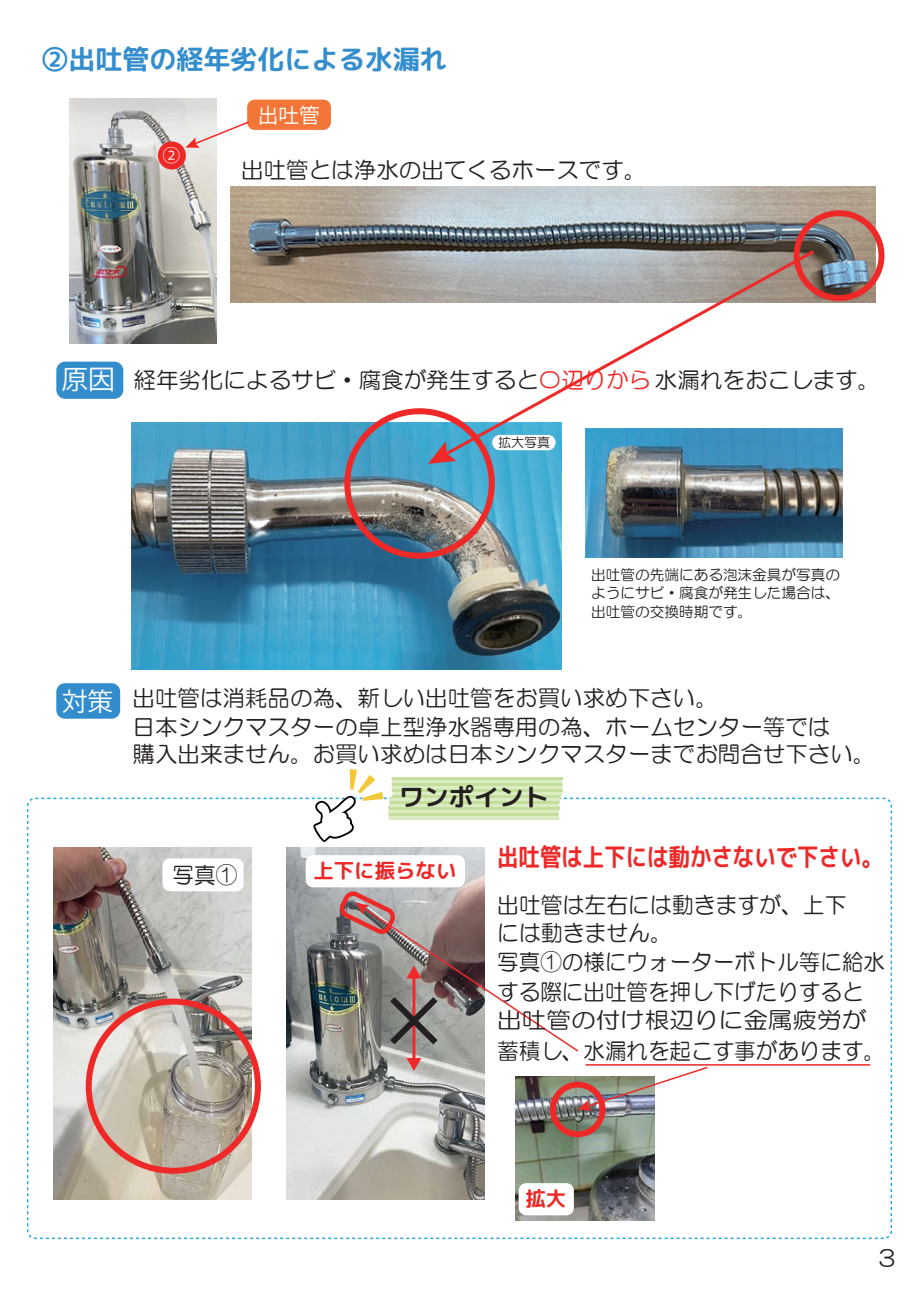
<style>
.page{position:relative;width:919px;height:1289px;background:#fff}
.page>*{position:absolute;margin:0;border:0;box-sizing:border-box;transform-origin:0 0}
.t1{font:87.6px "Meiryo";color:#231f20}
.t2{font:27px "rounded l mplus 1 c bold";color:#348dcc}
.t3{font:26.85px "Koz Go Pr 6 N";color:#fff}
.t4{font:24.9px "rounded l mplus 1 c bold";color:#ee2928;scale:.86 1}
.t5{font:24.9px "rounded l mplus 1 c bold";color:#231f20}
.t6{font:22.5px/29px "HG Maru Gothic MPRO";color:#231f20}
.t7{font:22.5px "HG Maru Gothic MPRO";color:#231f20;scale:.96 1}
.t8{font:22.5px "HG Maru Gothic MPRO";color:#231f20;scale:1.09 1}
.t9{font:20.7px "Koz Go Pro";color:#fff}
.t10{font:20.4px "rounded l mplus 1 c bold";color:#ee2826}
.t11{font:17.85px "Koz Go Pro";color:#fefcfc}
.t12{font:14.7px/17.9px "HG Maru Gothic MPRO";color:#231f20}
.t13{font:13.05px "HG Maru Gothic MPRO";color:#231f20}
.s1{color:#ee2725}
.s2{font-family:"Koz Go Pr 6 N";font-size:25.5px;color:#fff}
</style>
<div class="page">
<img style="left:132px;top:422px;width:429px;height:247px">
<img style="left:230px;top:186px;width:645px;height:116px">
<div style="left:793px;top:210px;width:91px;height:91px;border:6px solid #ee2928;border-radius:50%"></div>
<div style="left:344px;top:408px;width:151px;height:150px;border:6px solid #ee2928;border-radius:50%"></div>
<svg style="left:439px;top:247px;width:378px;height:212px"></svg>
<svg style="left:428px;top:441px;width:28px;height:23px"></svg>
<div style="left:56px;top:361px;width:67px;height:38px;background:#338dcc;border-radius:9px"></div>
<div style="left:56px;top:683px;width:64px;height:35px;background:#338dcc;border-radius:9px"></div>
<img style="left:585px;top:428px;width:257px;height:129px">
<svg style="left:313px;top:769px;width:250px;height:72px"></svg>
<img style="left:69px;top:98px;width:147px;height:245px">
<div style="left:247px;top:100px;width:84px;height:30px;background:#f37537;border-radius:8px"></div>
<svg style="left:185px;top:120px;width:66px;height:28px"></svg>
<div style="left:158px;top:141px;width:28px;height:28px;background:#ee2826;border-radius:50%"></div>
<div style="left:492px;top:435px;width:63px;height:15px;background:#fefcfc;border-radius:8px"></div>
<img style="left:286px;top:847px;width:198px;height:352px">
<img style="left:54px;top:847px;width:197px;height:352px">
<div style="left:86px;top:998px;width:175px;height:175px;border:6px solid #ee2928;border-radius:50%"></div>
<div style="left:306px;top:855px;width:159px;height:32px;background:#fff;border-radius:8px"></div>
<hr style="left:585px;top:1064px;width:285px;height:1px;background:#ee2826">
<img style="left:515px;top:1110px;width:140px;height:110px">
<div style="left:550px;top:1081px;width:55px;height:56px;border:6px solid #ee2928;border-radius:50%"></div>
<svg style="left:336px;top:888px;width:373px;height:222px"></svg>
<div style="left:518px;top:1183px;width:56px;height:32px;background:#fff;border-radius:8px"></div>
<div style="left:162px;top:858px;width:81px;height:33px;background:#fff;border-radius:8px"></div>
<p class="t2" style="left:41px;top:40px;width:406px">②出吐管の経年劣化による水漏れ</p>
<p class="t11" style="left:162px;top:144px;width:19px">②</p>
<p class="t9" style="left:258px;top:102px;width:63px">出吐管</p>
<p class="t6" style="left:241px;top:155px;width:406px">出吐管とは浄水の出てくるホースです。</p>
<p class="t3" style="left:61px;top:364px;width:55px">原因</p>
<p class="t6" style="left:134px;top:365px;width:748px">経年劣化によるサビ・腐食が発生すると<span class="s1">〇辺りから</span>水漏れをおこします。</p>
<p class="t13" style="left:498px;top:435px;width:53px">拡大写真</p>
<p class="t12" style="left:591px;top:565px;width:250px">出吐管の先端にある泡沫金具が写真のようにサビ・腐食が発生した場合は、</p>
<p class="t12" style="left:591px;top:602px;width:163px">出吐管の交換時期です。</p>
<p class="t6" style="left:132px;top:683px;width:744px;line-height:27.9px;text-indent:-70px"><span class="s2">対策</span> 出吐管は消耗品の為、新しい出吐管をお買い求め下さい。<br>日本シンクマスターの卓上型浄水器専用の為、ホームセンター等では<br>購入出来ません。お買い求めは日本シンクマスターまでお問合せ下さい。</p>
<p class="t7" style="left:172px;top:864px;width:69px">写真①</p>
<p class="t5" style="left:399px;top:779px;width:151px">ワンポイント</p>
<p class="t10" style="left:313px;top:856px;width:145px">上下に振らない</p>
<h1 class="t1" style="left:378px;top:956px;width:72px">×</h1>
<p class="t4" style="left:497px;top:838px;width:450px">出吐管は上下には動かさないで下さい。</p>
<p class="t6" style="left:497px;top:890px;width:389px">出吐管は左右には動きますが、上下<br>には動きません。<br>写真①の様にウォーターボトル等に給水する際に出吐管を押し下げたりすると</p>
<p class="t7" style="left:497px;top:1039px;width:405px">蓄積し、水漏れを起こす事があります。</p>
<p class="t8" style="left:497px;top:1008px;width:340px">出吐管の付け根辺りに金属疲労が</p>
<p class="t10" style="left:525px;top:1184px;width:42px">拡大</p>
<p class="t6" style="left:878px;top:1243px;width:18px">3</p>
</div>
